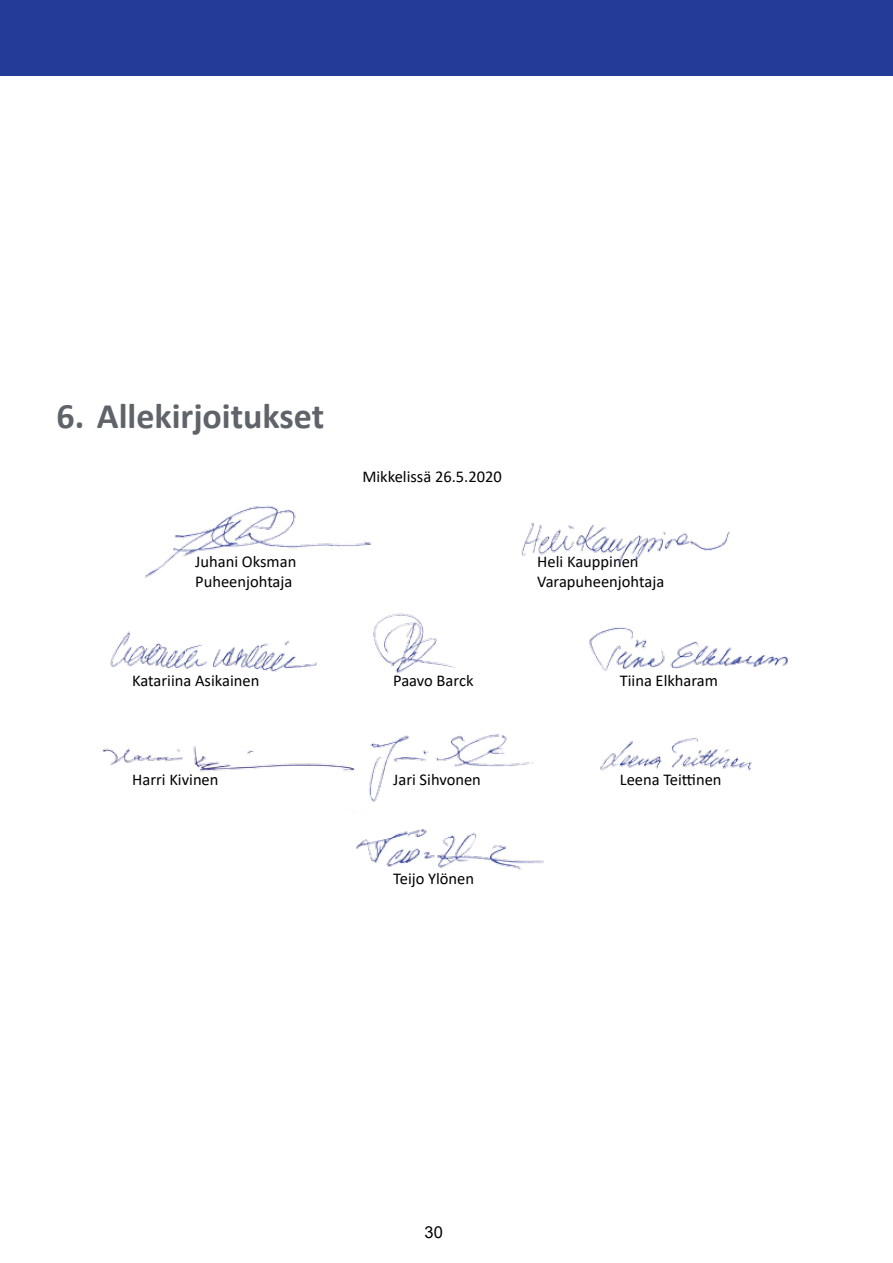
<style>
.page{position:relative;width:893px;height:1263px;background:#fff}
.page>*{position:absolute;margin:0;border:0;box-sizing:border-box;transform-origin:0 0}
.t1{font:700 36px "Calibri";color:#5f636a}
.t2{font:16.5px "Calibri";color:#000}
.t3{font:16.5px "Arial";color:#000}
</style>
<div class="page">
<img style="left:145px;top:505px;width:227px;height:73px">
<img style="left:110px;top:631px;width:207px;height:41px">
<img style="left:373px;top:613px;width:82px;height:64px">
<img style="left:589px;top:627px;width:199px;height:44px">
<img style="left:600px;top:738px;width:152px;height:33px">
<img style="left:369px;top:734px;width:165px;height:68px">
<img style="left:356px;top:829px;width:187px;height:41px">
<img style="left:521px;top:522px;width:209px;height:41px">
<div style="left:0;top:0;width:893px;height:76px;background:#243c96"></div>
<img style="left:102px;top:746px;width:253px;height:26px">
<h1 class="t1" style="left:56px;top:390px;width:269px">6. Allekirjoitukset</h1>
<p class="t2" style="left:362px;top:465px;width:141px">Mikkelissä 26.5.2020</p>
<p class="t2" style="left:195px;top:550px;width:103px">Juhani Oksman</p>
<p class="t2" style="left:537px;top:550px;width:103px">Heli Kauppinen</p>
<p class="t2" style="left:195px;top:570px;width:99px">Puheenjohtaja</p>
<p class="t2" style="left:537px;top:570px;width:129px">Varapuheenjohtaja</p>
<p class="t2" style="left:132px;top:669px;width:129px">Katariina Asikainen</p>
<p class="t2" style="left:393px;top:669px;width:82px">Paavo Barck</p>
<p class="t2" style="left:620px;top:669px;width:100px">Tiina Elkharam</p>
<p class="t2" style="left:132px;top:768px;width:88px">Harri Kivinen</p>
<p class="t2" style="left:393px;top:768px;width:89px">Jari Sihvonen</p>
<p class="t2" style="left:620px;top:768px;width:103px">Leena Teittinen</p>
<p class="t2" style="left:393px;top:867px;width:82px">Teijo Ylönen</p>
<p class="t3" style="left:425px;top:1220px;width:20px">30</p>
</div>
